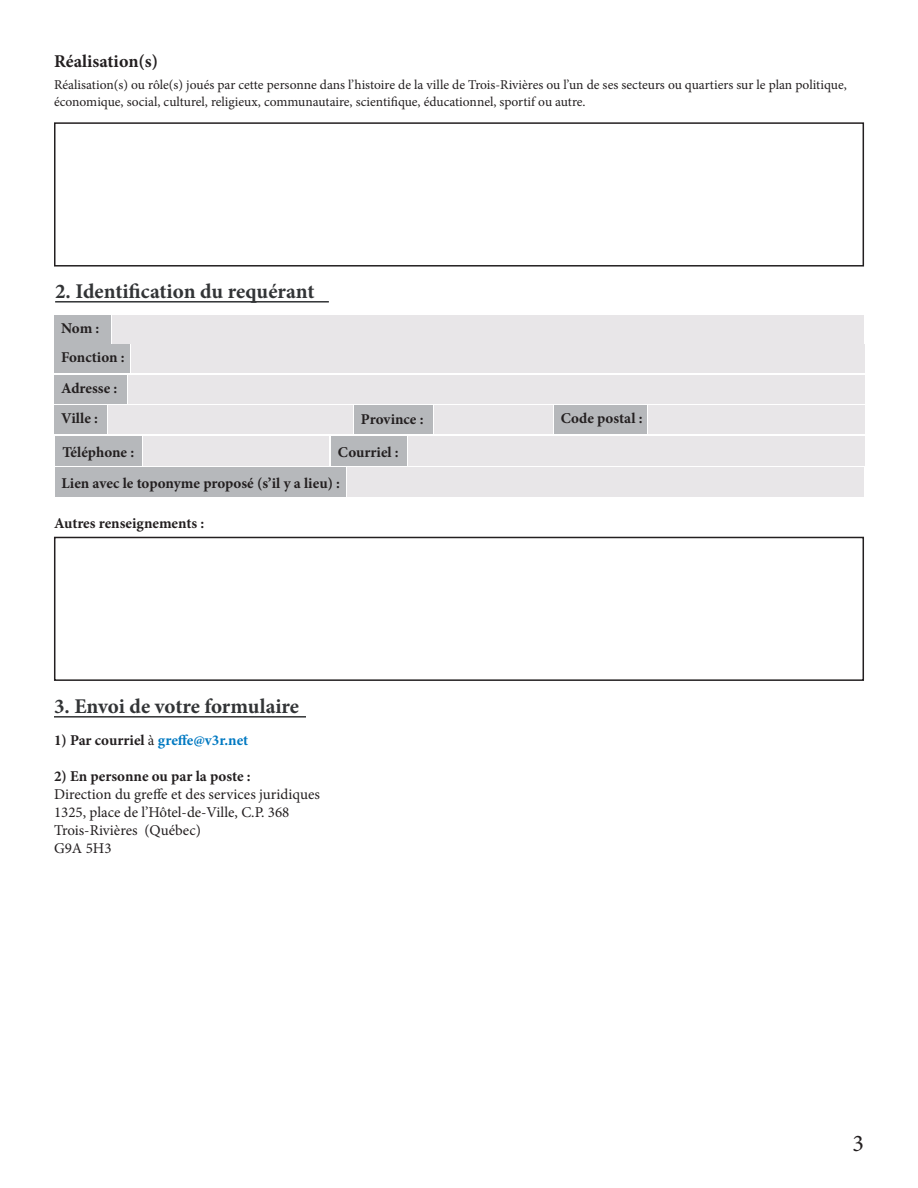
<style>
.page{position:relative;width:918px;height:1188px;background:#fff}
.page>*{position:absolute;margin:0;border:0;box-sizing:border-box;transform-origin:0 0}
.t1{font:24px "Minion Pro";color:#231f20}
.t2{font:700 21px "Minion Pro";letter-spacing:-.005em;color:#323436}
.t3{font:700 18px "Minion Pro";color:#231f20}
.t4{font:700 15px "Minion Pro";color:#231f20}
.t5{font:15px "Minion Pro";color:#231f20}
.t6{font:700 15px "Minion Pro";color:#0079c2}
.t7{font:13.5px/16.5px "Minion Pro";color:#231f20}
.s1{color:#231f20}
.s2{font-weight:400;color:#231f20}
</style>
<div class="page">
<div style="left:54px;top:122px;width:810px;height:145px;border:2px solid #231f20"></div>
<hr style="left:55px;top:301px;width:274px;height:2px;background:#313335">
<div style="left:54px;top:315px;width:57px;height:28px;background:#b6b8bb"></div>
<div style="left:112px;top:315px;width:752px;height:28px;background:#e8e6e8"></div>
<div style="left:55px;top:436px;width:86px;height:30px;background:#b6b8bb"></div>
<div style="left:143px;top:436px;width:186px;height:30px;background:#e8e6e8"></div>
<div style="left:331px;top:436px;width:76px;height:30px;background:#b6b8bb"></div>
<div style="left:408px;top:436px;width:456px;height:30px;background:#e8e6e8"></div>
<div style="left:54px;top:345px;width:76px;height:28px;background:#b6b8bb"></div>
<div style="left:131px;top:345px;width:733px;height:28px;background:#e8e6e8"></div>
<div style="left:54px;top:406px;width:53px;height:28px;background:#b6b8bb"></div>
<div style="left:108px;top:406px;width:245px;height:28px;background:#e8e6e8"></div>
<div style="left:354px;top:406px;width:78px;height:28px;background:#b6b8bb"></div>
<div style="left:434px;top:406px;width:118px;height:28px;background:#e8e6e8"></div>
<div style="left:554px;top:406px;width:93px;height:28px;background:#b6b8bb"></div>
<div style="left:648px;top:406px;width:216px;height:28px;background:#e8e6e8"></div>
<div style="left:54px;top:375px;width:73px;height:29px;background:#b6b8bb"></div>
<div style="left:128px;top:375px;width:736px;height:29px;background:#e8e6e8"></div>
<div style="left:55px;top:467px;width:291px;height:30px;background:#b6b8bb"></div>
<div style="left:348px;top:467px;width:516px;height:30px;background:#e8e6e8"></div>
<div style="left:54px;top:537px;width:810px;height:144px;border:2px solid #231f20"></div>
<hr style="left:54px;top:716px;width:252px;height:2px;background:#313335">
<p class="t3" style="left:54px;top:49px;width:106px">Réalisation(s)</p>
<p class="t7" style="left:54px;top:77px;width:794px">Réalisation(s) ou rôle(s) joués par cette personne dans l’histoire de la ville de Trois-Rivières ou l’un de ses secteurs ou quartiers sur le plan politique, économique, social, culturel, religieux, communautaire, scientifique, éducationnel, sportif ou autre.</p>
<p class="t2" style="left:55px;top:276px;width:261px">2. Identification du requérant</p>
<p class="t4" style="left:61px;top:317px;width:40px">Nom :</p>
<p class="t4" style="left:61px;top:347px;width:65px">Fonction :</p>
<p class="t4" style="left:61px;top:378px;width:58px">Adresse :</p>
<p class="t4" style="left:61px;top:408px;width:38px">Ville :</p>
<p class="t4" style="left:361px;top:409px;width:64px">Province :</p>
<p class="t4" style="left:561px;top:408px;width:83px">Code postal :</p>
<p class="t4" style="left:63px;top:441px;width:73px">Téléphone :</p>
<p class="t4" style="left:338px;top:442px;width:62px">Courriel :</p>
<p class="t4" style="left:61px;top:473px;width:280px">Lien avec le toponyme proposé (s’il y a lieu) :</p>
<p class="t4" style="left:54px;top:513px;width:152px">Autres renseignements :</p>
<p class="t2" style="left:54px;top:691px;width:247px">3. Envoi de votre formulaire</p>
<p class="t6" style="left:54px;top:729px;width:196px"><span class="s1">1) Par courriel</span> <span class="s2">à</span> greffe@v3r.net</p>
<p class="t4" style="left:54px;top:765px;width:198px">2) En personne ou par la poste :</p>
<p class="t5" style="left:54px;top:784px;width:267px">Direction du greffe et des services juridiques</p>
<p class="t5" style="left:54px;top:802px;width:237px">1325, place de l’Hôtel-de-Ville, C.P. 368</p>
<p class="t5" style="left:54px;top:820px;width:148px">Trois-Rivières (Québec)</p>
<p class="t5" style="left:54px;top:838px;width:59px">G9A 5H3</p>
<h1 class="t1" style="left:852px;top:1128px;width:13px">3</h1>
</div>
